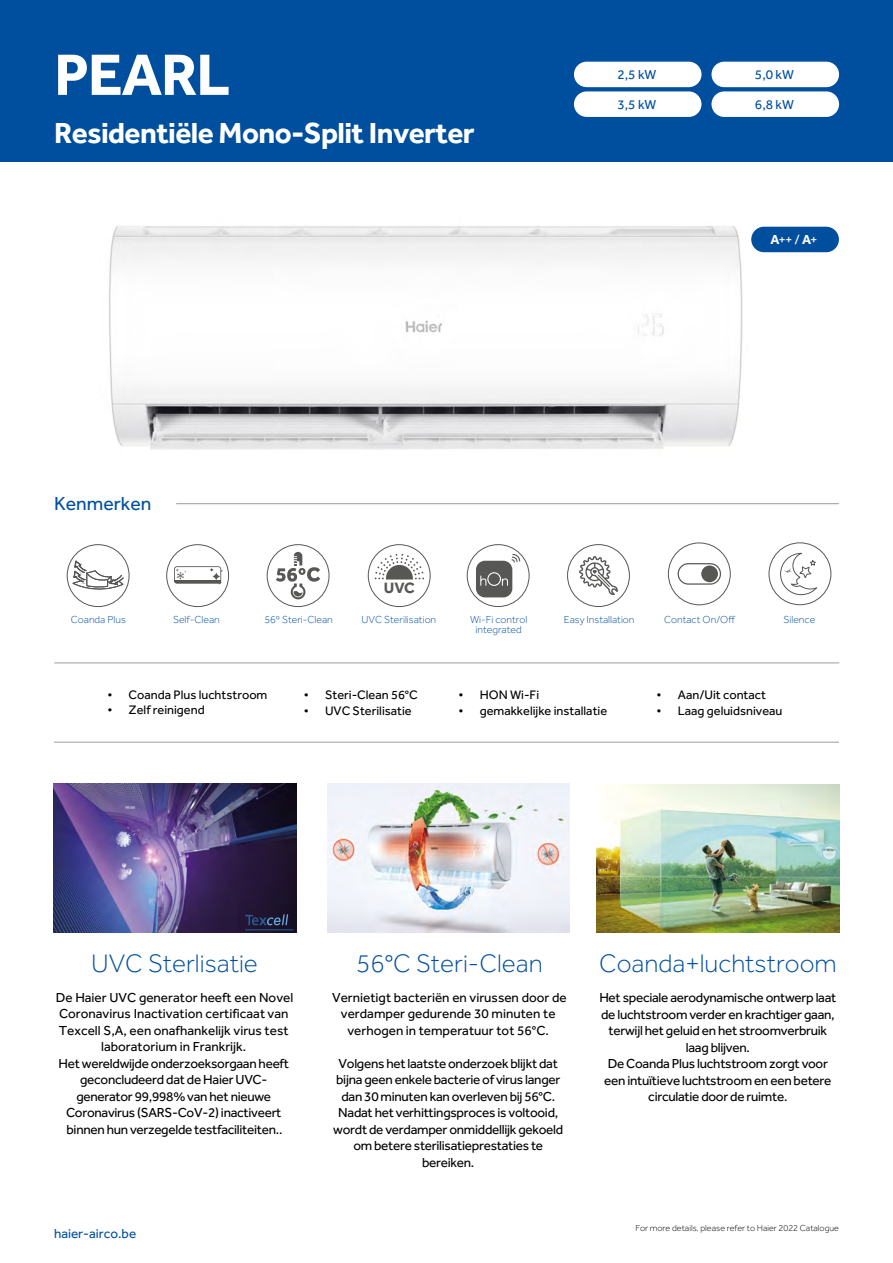
<style>
.page{position:relative;width:893px;height:1263px;background:#fff}
.page>*{position:absolute;margin:0;border:0;box-sizing:border-box;transform-origin:0 0}
.t1{font:700 60.15px "Effra";letter-spacing:-.02em;color:#fff}
.t2{font:700 30px "Effra";letter-spacing:-.02em;color:#fff}
.t3{font:300 26.25px "Effra";color:#004f9f}
.t4{font:19.5px "Effra";color:#004f9f}
.t5{font:700 15.45px "Effra";color:#575756}
.t6{font:13.5px/16.5px "Effra";letter-spacing:-.02em;color:#000;text-align:center}
.t7{font:13.5px/16.5px "Effra";letter-spacing:-.02em;color:#000;text-align:center}
.t8{font:13.5px/16.5px "Effra";color:#000;text-align:center}
.t9{font:13.5px "Effra";color:#004f9f}
.t10{font:13.5px "Effra";color:#fff}
.t11{font:12.75px "Effra";color:#000}
.t12{font:300 10.5px/10.5px "Effra";color:#004f9f;text-align:center}
.t13{font:300 9px "Effra";color:#000}
.s1{font-weight:700}
</style>
<div class="page">
<div style="left:0;top:0;width:893px;height:162px;background:#004f9f"></div>
<hr style="left:54px;top:662px;width:785px;height:1px;background:#9d9d9c">
<hr style="left:54px;top:742px;width:785px;height:1px;background:#9d9d9c">
<div style="left:711px;top:62px;width:128px;height:25px;background:#fff;border-radius:13px"></div>
<div style="left:711px;top:91px;width:128px;height:26px;background:#fff;border-radius:13px"></div>
<div style="left:574px;top:62px;width:127px;height:25px;background:#fff;border-radius:13px"></div>
<div style="left:574px;top:91px;width:127px;height:26px;background:#fff;border-radius:13px"></div>
<div style="left:67px;top:544px;width:63px;height:63px;border:1px solid #575756;border-radius:50%"></div>
<svg style="left:72px;top:561px;width:53px;height:34px"></svg>
<svg style="left:174px;top:566px;width:49px;height:19px"></svg>
<div style="left:166px;top:544px;width:63px;height:63px;border:1px solid #575756;border-radius:50%"></div>
<svg style="left:276px;top:552px;width:44px;height:47px"></svg>
<div style="left:267px;top:544px;width:63px;height:63px;border:1px solid #575756;border-radius:50%"></div>
<svg style="left:375px;top:554px;width:49px;height:25px"></svg>
<div style="left:368px;top:544px;width:63px;height:63px;border:1px solid #575756;border-radius:50%"></div>
<div style="left:567px;top:544px;width:63px;height:63px;border:1px solid #575756;border-radius:50%"></div>
<svg style="left:579px;top:556px;width:39px;height:39px"></svg>
<div style="left:668px;top:542px;width:63px;height:63px;border:1px solid #575756;border-radius:50%"></div>
<div style="left:678px;top:563px;width:43px;height:22px;border:1px solid #575756;border-radius:10px"></div>
<div style="left:701px;top:565px;width:17px;height:17px;background:#575756;border-radius:50%"></div>
<div style="left:768px;top:542px;width:63px;height:63px;border:1px solid #575756;border-radius:50%"></div>
<svg style="left:780px;top:552px;width:37px;height:44px"></svg>
<div style="left:476px;top:561px;width:36px;height:36px;background:#575756;border-radius:9px"></div>
<svg style="left:480px;top:572px;width:28px;height:14px"></svg>
<svg style="left:511px;top:554px;width:9px;height:9px"></svg>
<div style="left:467px;top:544px;width:63px;height:63px;border:1px solid #575756;border-radius:50%"></div>
<img style="left:597px;top:784px;width:242px;height:149px">
<hr style="left:176px;top:503px;width:663px;height:1px;background:#9d9d9c">
<img style="left:109px;top:226px;width:647px;height:224px">
<div style="left:751px;top:227px;width:88px;height:25px;background:#004f9f;border-radius:13px"></div>
<img style="left:54px;top:783px;width:242px;height:149px">
<img style="left:327px;top:783px;width:242px;height:149px">
<svg style="left:245px;top:914px;width:43px;height:11px"></svg>
<hr style="left:245px;top:929px;width:48px;height:1px;background:#2a5d9e">
<h1 class="t1" style="left:54px;top:38px;width:177px">PEARL</h1>
<h2 class="t2" style="left:54px;top:115px;width:422px">Residentiële Mono-Split Inverter</h2>
<p class="t9" style="left:617px;top:67px;width:41px">2,5 kW</p>
<p class="t9" style="left:617px;top:96px;width:41px">3,5 kW</p>
<p class="t9" style="left:755px;top:67px;width:41px">5,0 kW</p>
<p class="t9" style="left:755px;top:96px;width:41px">6,8 kW</p>
<p class="t10" style="left:770px;top:232px;width:49px"><span class="s1">A</span>++ / <span class="s1">A</span>+</p>
<h3 class="t4" style="left:54px;top:492px;width:99px">Kenmerken</h3>
<p class="t5" style="left:384px;top:578px;width:32px">UVC</p>
<p class="t12" style="left:563px;top:611px;width:72px">Easy Installation</p>
<p class="t12" style="left:671px;top:609px;width:58px">On-Off Card</p>
<p class="t12" style="left:71px;top:611px;width:56px">Coanda Plus</p>
<p class="t12" style="left:176px;top:611px;width:46px">Self Clean</p>
<p class="t12" style="left:264px;top:611px;width:69px">56º Steri-Clean</p>
<p class="t12" style="left:362px;top:611px;width:76px">UVC Sterilisation</p>
<p class="t12" style="left:469px;top:610px;width:59px;line-height:12.6px">Wi-Fi control integrated</p>
<p class="t12" style="left:71px;top:614px;width:57px">Coanda Plus</p>
<p class="t12" style="left:173px;top:614px;width:48px">Self-Clean</p>
<p class="t12" style="left:265px;top:614px;width:70px">56º Steri-Clean</p>
<p class="t12" style="left:361px;top:614px;width:76px">UVC Sterilisation</p>
<p class="t12" style="left:564px;top:614px;width:72px">Easy Installation</p>
<p class="t12" style="left:664px;top:614px;width:73px">Contact On/Off</p>
<p class="t12" style="left:470px;top:614px;width:59px">Wi-Fi control integrated</p>
<p class="t12" style="left:784px;top:614px;width:33px">Silence</p>
<p class="t11" style="left:107px;top:687px;width:162px">• Coanda Plus luchtstroom</p>
<p class="t11" style="left:107px;top:703px;width:99px">• Zelf reinigend</p>
<p class="t11" style="left:304px;top:687px;width:116px">• Steri-Clean 56°C</p>
<p class="t11" style="left:304px;top:703px;width:109px">• UVC Sterilisatie</p>
<p class="t11" style="left:458px;top:687px;width:82px">• HON Wi-Fi</p>
<p class="t11" style="left:458px;top:703px;width:150px">• gemakkelijke installatie</p>
<p class="t11" style="left:657px;top:687px;width:111px">• Aan/Uit contact</p>
<p class="t11" style="left:657px;top:703px;width:127px">• Laag geluidsniveau</p>
<h3 class="t3" style="left:91px;top:948px;width:168px">UVC Sterlisatie</h3>
<p class="t6" style="left:56px;top:989px;width:239px">De Haier UVC generator heeft een Novel Coronavirus Inactivation certificaat van Texcell S,A, een onafhankelijk virus test laboratorium in Frankrijk.<br>Het wereldwijde onderzoeksorgaan heeft geconcludeerd dat de Haier UVC&shy;generator 99,998% van het nieuwe Coronavirus (SARS-CoV-2) inactiveert binnen hun verzegelde testfaciliteiten..</p>
<p class="t9" style="left:54px;top:1225px;width:84px">haier-airco.be</p>
<h3 class="t3" style="left:356px;top:948px;width:188px">56°C Steri-Clean</h3>
<p class="t8" style="left:332px;top:989px;width:236px">Vernietigt bacteriën en virussen door de verdamper gedurende 30 minuten te verhogen in temperatuur tot 56°C.</p>
<p class="t6" style="left:333px;top:1055px;width:231px">Volgens het laatste onderzoek blijkt dat bijna geen enkele bacterie of virus langer dan 30 minuten kan overleven bij 56°C.<br>Nadat het verhittingsproces is voltooid, wordt de verdamper onmiddellijk gekoeld om betere sterilisatieprestaties te bereiken.</p>
<h3 class="t3" style="left:599px;top:948px;width:239px">Coanda+luchtstroom</h3>
<p class="t7" style="left:599px;top:989px;width:239px">Het speciale aerodynamische ontwerp laat de luchtstroom verder en krachtiger gaan, terwijl het geluid en het stroomverbruik laag blijven.<br>De Coanda Plus luchtstroom zorgt voor een intuïtieve luchtstroom en een betere circulatie door de ruimte.</p>
<p class="t13" style="left:635px;top:1223px;width:205px">For more details, please refer to Haier 2022 Catalogue</p>
</div>
